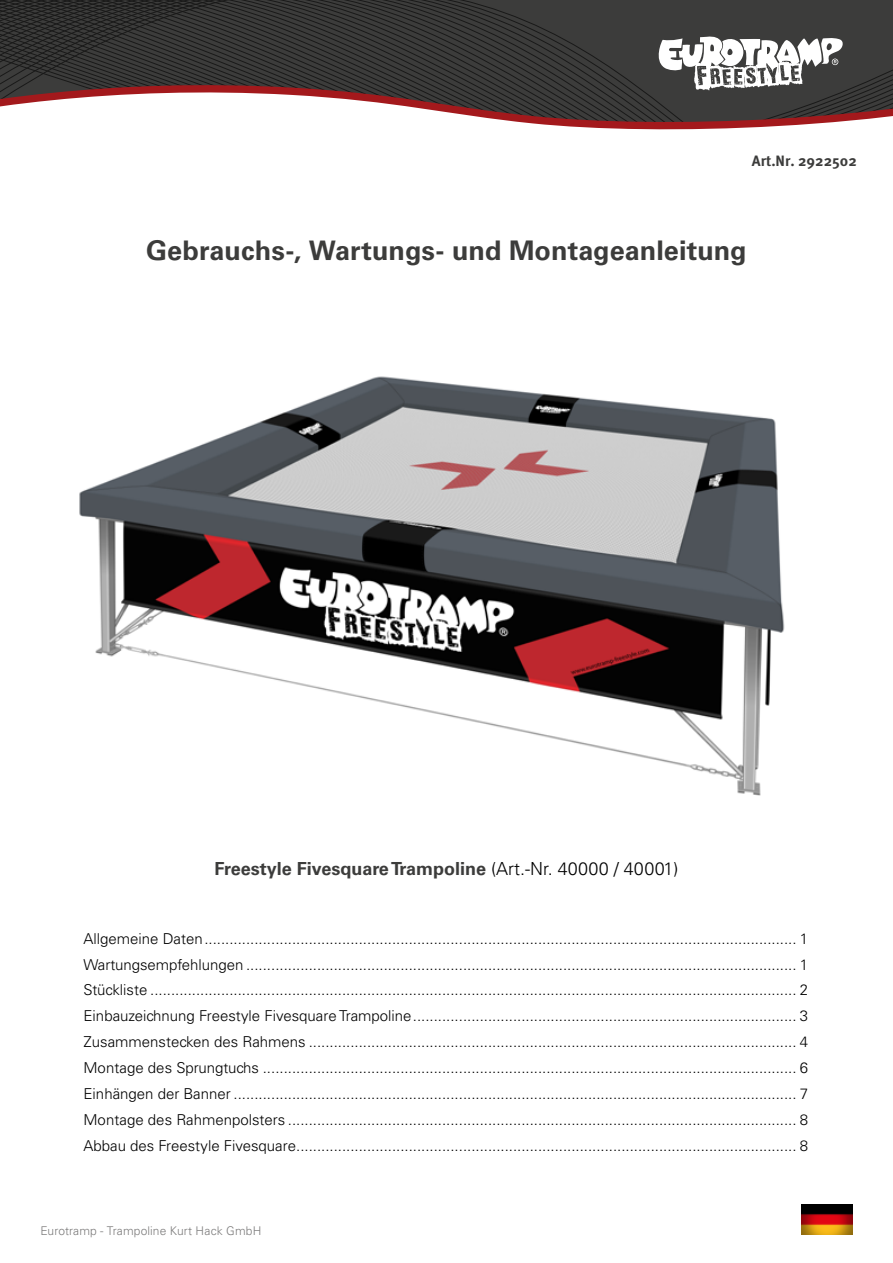
<style>
.page{position:relative;width:893px;height:1263px;background:#fff}
.page>*{position:absolute;margin:0;border:0;box-sizing:border-box;transform-origin:0 0}
.t1{font:700 27px "Univers LT Std";color:#3c3c3b}
.t2{font:700 18px "Univers LT Std";color:#3c3c3b}
.t3{font:300 15px/25.8px "Univers LT Std";color:#000;text-align:justify}
.t4{font:700 15px "Meta Pro";color:#3c3c3b}
.t5{font:300 12px "Univers LT Std";letter-spacing:.01em;color:#7c7b7b}
.s1{font-weight:300;color:#000}
</style>
<div class="page">
<svg style="left:0;top:0;width:893px;height:73px;background:#353534"></svg>
<svg style="left:0;top:73px;width:893px;height:57px"></svg>
<svg style="left:653px;top:35px;width:192px;height:56px"></svg>
<img style="left:801px;top:1204px;width:52px;height:31px">
<img style="left:79px;top:376px;width:706px;height:420px">
<p class="t4" style="left:752px;top:149px;width:107px">Art.Nr. 2922502</p>
<h1 class="t1" style="left:146px;top:235px;width:602px">Gebrauchs-, Wartungs- und Montageanleitung</h1>
<p class="t2" style="left:215px;top:858px;width:465px">Freestyle Fivesquare Trampoline <span class="s1">(Art.-Nr. 40000 / 40001)</span></p>
<p class="t3" style="left:83px;top:925px;width:726px">Allgemeine Daten.............................................................................................................................................. 1<br>Wartungsempfehlungen .................................................................................................................................... 1<br>Stückliste ........................................................................................................................................................... 2<br>Einbauzeichnung Freestyle Fivesquare Trampoline............................................................................................ 3<br>Zusammenstecken des Rahmens ..................................................................................................................... 4<br>Montage des Sprungtuchs ................................................................................................................................ 6<br>Einhängen der Banner ....................................................................................................................................... 7<br>Montage des Rahmenpolsters .......................................................................................................................... 8<br>Abbau des Freestyle Fivesquare........................................................................................................................ 8</p>
<p class="t5" style="left:40px;top:1223px;width:222px">Eurotramp - Trampoline Kurt Hack GmbH</p>
</div>
